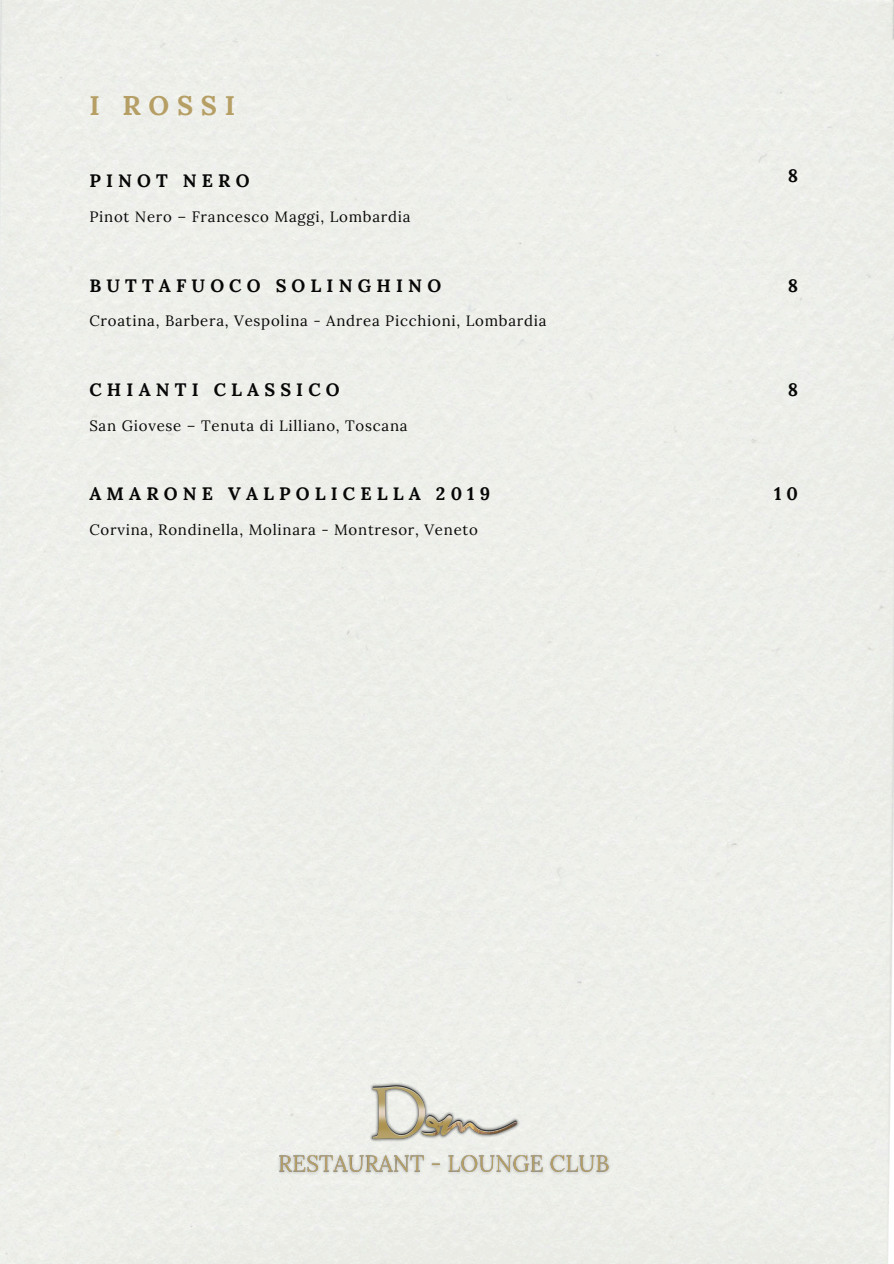
<style>
.page{position:relative;width:894px;height:1264px;background:#fff}
.page>*{position:absolute;margin:0;border:0;box-sizing:border-box;transform-origin:0 0}
.t1{font:700 27px "Lora";letter-spacing:.285em;color:#b69f65}
.t2{font:700 18px "Lora";letter-spacing:.285em;color:#070707}
.t3{font:15px "Lora";letter-spacing:.05em;color:#070707}
</style>
<div class="page">
<img style="left:356px;top:1075px;width:175px;height:73px">
<img style="left:272px;top:1148px;width:343px;height:31px">
<h1 class="t1" style="left:89px;top:87px;width:147px">I ROSSI</h1>
<p class="t2" style="left:89px;top:169px;width:162px">PINOT NERO</p>
<h3 class="t2" style="left:787px;top:163px;width:12px">8</h3>
<h3 class="t3" style="left:89px;top:207px;width:323px">Pinot Nero – Francesco Maggi, Lombardia</h3>
<h3 class="t2" style="left:89px;top:273px;width:353px">BUTTAFUOCO SOLINGHINO</h3>
<p class="t2" style="left:787px;top:273px;width:12px">8</p>
<p class="t3" style="left:89px;top:311px;width:458px">Croatina, Barbera, Vespolina - Andrea Picchioni, Lombardia</p>
<p class="t2" style="left:89px;top:378px;width:252px">CHIANTI CLASSICO</p>
<p class="t2" style="left:787px;top:378px;width:12px">8</p>
<h3 class="t3" style="left:89px;top:415px;width:320px">San Giovese – Tenuta di Lilliano, Toscana</h3>
<p class="t2" style="left:89px;top:482px;width:402px">AMARONE VALPOLICELLA 2019</p>
<p class="t2" style="left:774px;top:482px;width:25px">1 0</p>
<p class="t3" style="left:89px;top:520px;width:390px">Corvina, Rondinella, Molinara - Montresor, Veneto</p>
</div>
